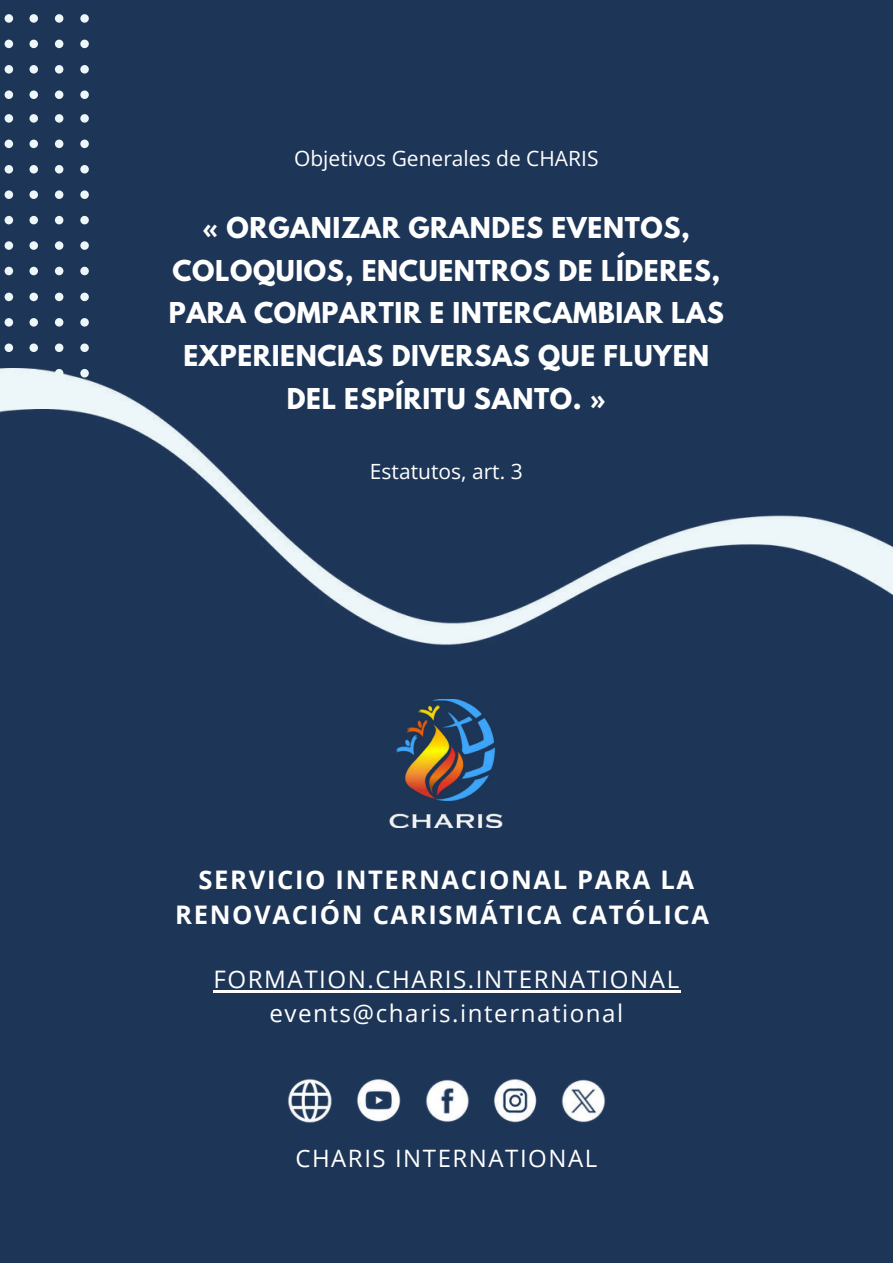
<style>
.page{position:relative;width:893px;height:1264px;background:#fff}
.page>*{position:absolute;margin:0;border:0;box-sizing:border-box;transform-origin:0 0}
.t1{font:700 25.65px/34.8px "Open Sans";letter-spacing:.065em;color:#fff;text-align:center}
.t2{font:700 25.5px/42.8px "League Spartan";letter-spacing:.025em;color:#fff;text-align:center}
.t3{font:24.15px/33.8px "Open Sans";letter-spacing:.065em;color:#fff;text-align:center}
.t4{font:24px "Open Sans";letter-spacing:.065em;color:#fff}
.t5{font:21px "Open Sans";color:#fff}
</style>
<div class="page">
<div style="left:0;top:0;width:892px;height:1262px;background:#1d3557"></div>
<img style="left:0;top:410px;width:892px;height:583px">
<img style="left:389px;top:699px;width:114px;height:128px">
<svg style="left:0;top:114px;width:89px;height:289px"></svg>
<svg style="left:4px;top:14px;width:85px;height:85px"></svg>
<hr style="left:213px;top:990px;width:467px;height:2px;background:#fff">
<img style="left:561px;top:1079px;width:45px;height:44px">
<img style="left:426px;top:1079px;width:43px;height:43px">
<img style="left:288px;top:1078px;width:44px;height:45px">
<img style="left:357px;top:1079px;width:44px;height:43px">
<img style="left:494px;top:1079px;width:43px;height:44px">
<p class="t5" style="left:294px;top:144px;width:306px">Objetivos Generales de CHARIS</p>
<p class="t2" style="left:169px;top:206px;width:556px">« ORGANIZAR GRANDES EVENTOS,<br>COLOQUIOS, ENCUENTROS DE LÍDERES,<br>PARA COMPARTIR E INTERCAMBIAR LAS<br>EXPERIENCIAS DIVERSAS QUE FLUYEN<br>DEL ESPÍRITU SANTO. »</p>
<p class="t5" style="left:370px;top:457px;width:154px">Estatutos, art. 3</p>
<p class="t1" style="left:175px;top:862px;width:535px">SERVICIO INTERNACIONAL PARA LA<br>RENOVACIÓN CARISMÁTICA CATÓLICA</p>
<p class="t3" style="left:213px;top:962px;width:467px">FORMATION.CHARIS.INTERNATIONAL events@charis.international</p>
<p class="t4" style="left:295px;top:1141px;width:303px">CHARIS INTERNATIONAL</p>
</div>
